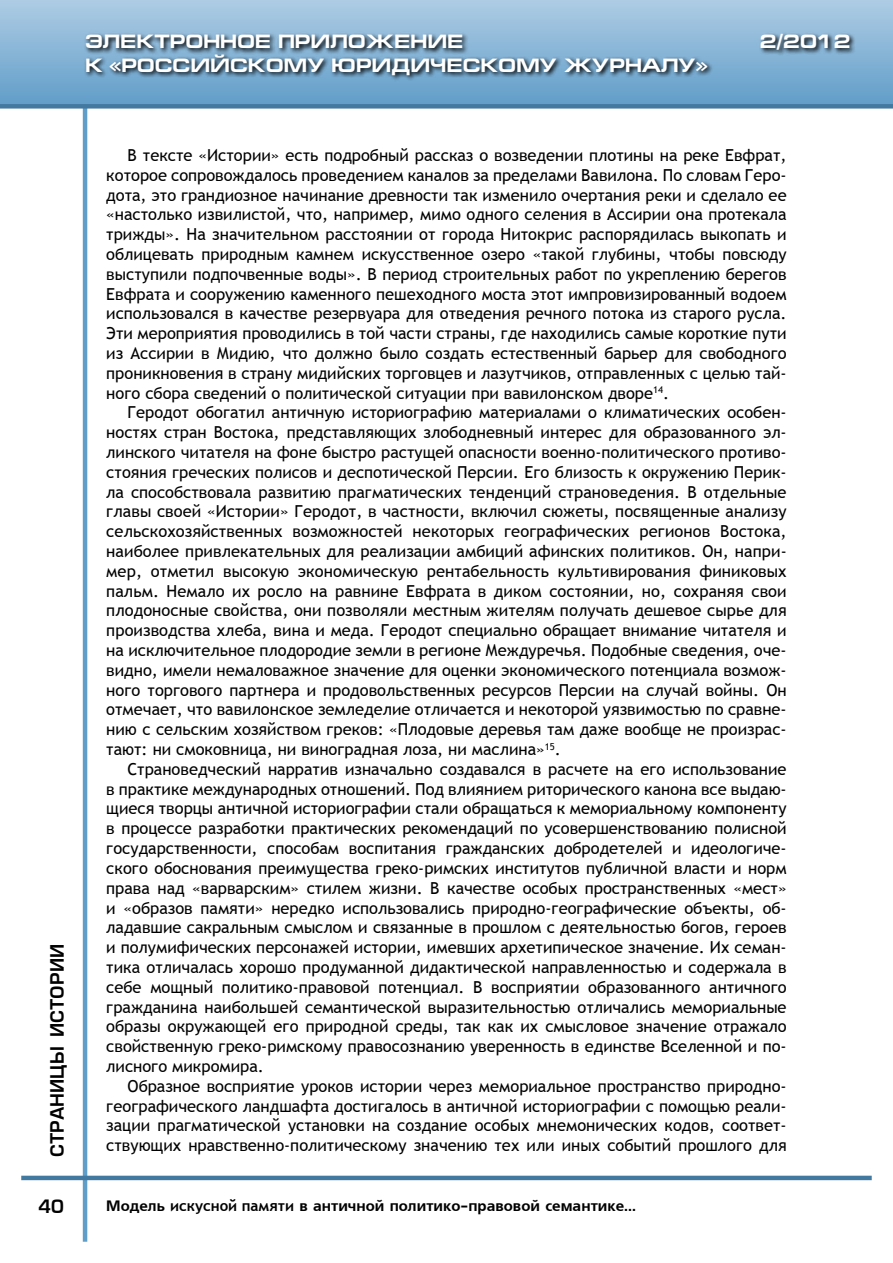
<style>
.page{position:relative;width:893px;height:1263px;background:#fff}
.page>*{position:absolute;margin:0;border:0;box-sizing:border-box;transform-origin:0 0}
.t1{font:700 19.5px "Europe Ext";color:#fff}
.t2{font:18px "Europe Demi Normal";color:#000}
.t3{font:16.5px/19.8px "Trebuchet MS";color:#000;text-align:justify}
.t4{font:15px "Free Set Bold Cyrillic";color:#000}
.s1{font-family:"Trebuchet MS";font-weight:700}
</style>
<div class="page">
<hr style="left:83px;top:89px;width:4px;height:1153px;background:#5f9ec9">
<hr style="left:21px;top:1176px;width:851px;height:4px;background:#4279a0">
<div style="left:0;top:0;width:893px;height:106px;background:linear-gradient(to bottom,#aecce4,#619dc9)"></div>
<div style="left:0;top:104px;width:893px;height:5px;background:#4279a0"></div>
<svg style="left:83px;top:31px;width:810px;height:121px"></svg>
<p class="t1" style="left:85px;top:31px;width:380px">ЭЛЕКТРОННОЕ ПРИЛОЖЕНИЕ</p>
<p class="t1" style="left:760px;top:31px;width:92px">2/2012</p>
<p class="t1" style="left:85px;top:54px;width:624px">К «РОССИЙСКОМУ ЮРИДИЧЕСКОМУ ЖУРНАЛУ»</p>
<p class="t2" style="left:47px;top:1157px;width:214px;rotate:-90deg">страницы истории</p>
<p class="t2" style="left:38px;top:1196px;width:27px">40</p>
<p class="t3" style="left:106px;top:145px;width:682px;text-indent:21px">В тексте «Истории» есть подробный рассказ о возведении плотины на реке Евфрат, которое сопровождалось проведением каналов за пределами Вавилона. По словам Геро&shy;дота, это грандиозное начинание древности так изменило очертания реки и сделало ее «настолько извилистой, что, например, мимо одного селения в Ассирии она протекала трижды». На значительном расстоянии от города Нитокрис распорядилась выкопать и облицевать природным камнем искусственное озеро «такой глубины, чтобы повсюду выступили подпочвенные воды». В период строительных работ по укреплению берегов Евфрата и сооружению каменного пешеходного моста этот импровизированный водоем использовался в качестве резервуара для отведения речного потока из старого русла.<br>Эти мероприятия проводились в той части страны, где находились самые короткие пути из Ассирии в Мидию, что должно было создать естественный барьер для свободного проникновения в страну мидийских торговцев и лазутчиков, отправленных с целью тай&shy;ного сбора сведений о политической ситуации при вавилонском дворе<sup>14</sup>.</p>
<p class="t3" style="left:106px;top:403px;width:682px;text-indent:21px">Геродот обогатил античную историографию материалами о климатических особен&shy;ностях стран Востока, представляющих злободневный интерес для образованного эл&shy;линского читателя на фоне быстро растущей опасности военно-политического противо&shy;стояния греческих полисов и деспотической Персии. Его близость к окружению Перик&shy;ла способствовала развитию прагматических тенденций страноведения. В отдельные главы своей «Истории» Геродот, в частности, включил сюжеты, посвященные анализу сельскохозяйственных возможностей некоторых географических регионов Востока, наиболее привлекательных для реализации амбиций афинских политиков. Он, напри&shy;мер, отметил высокую экономическую рентабельность культивирования финиковых пальм. Немало их росло на равнине Евфрата в диком состоянии, но, сохраняя свои плодоносные свойства, они позволяли местным жителям получать дешевое сырье для производства хлеба, вина и меда. Геродот специально обращает внимание читателя и на исключительное плодородие земли в регионе Междуречья. Подобные сведения, оче&shy;видно, имели немаловажное значение для оценки экономического потенциала возмож&shy;ного торгового партнера и продовольственных ресурсов Персии на случай войны. Он отмечает, что вавилонское земледелие отличается и некоторой уязвимостью по сравне&shy;нию с сельским хозяйством греков: «Плодовые деревья там даже вообще не произрас&shy;тают: ни смоковница, ни виноградная лоза, ни маслина»<sup>15</sup>.</p>
<p class="t3" style="left:106px;top:759px;width:682px;text-indent:21px">Страноведческий нарратив изначально создавался в расчете на его использование в практике международных отношений. Под влиянием риторического канона все выдаю&shy;щиеся творцы античной историографии стали обращаться к мемориальному компоненту в процессе разработки практических рекомендаций по усовершенствованию полисной государственности, способам воспитания гражданских добродетелей и идеологиче&shy;ского обоснования преимущества греко-римских институтов публичной власти и норм права над «варварским» стилем жизни. В качестве особых пространственных «мест» и «образов памяти» нередко использовались природно-географические объекты, об&shy;ладавшие сакральным смыслом и связанные в прошлом с деятельностью богов, героев и полумифических персонажей истории, имевших архетипическое значение. Их семан&shy;тика отличалась хорошо продуманной дидактической направленностью и содержала в себе мощный политико-правовой потенциал. В восприятии образованного античного гражданина наибольшей семантической выразительностью отличались мемориальные образы окружающей его природной среды, так как их смысловое значение отражало свойственную греко-римскому правосознанию уверенность в единстве Вселенной и по&shy;лисного микромира.</p>
<p class="t3" style="left:106px;top:1076px;width:682px;text-indent:21px">Образное восприятие уроков истории через мемориальное пространство природно&shy;географического ландшафта достигалось в античной историографии с помощью реали&shy;зации прагматической установки на создание особых мнемонических кодов, соответ&shy;ствующих нравственно-политическому значению тех или иных событий прошлого для</p>
<p class="t4" style="left:106px;top:1197px;width:531px">Модель <span class="s1">искусной памяти</span> в античной политико-правовой семантике...</p>
</div>
